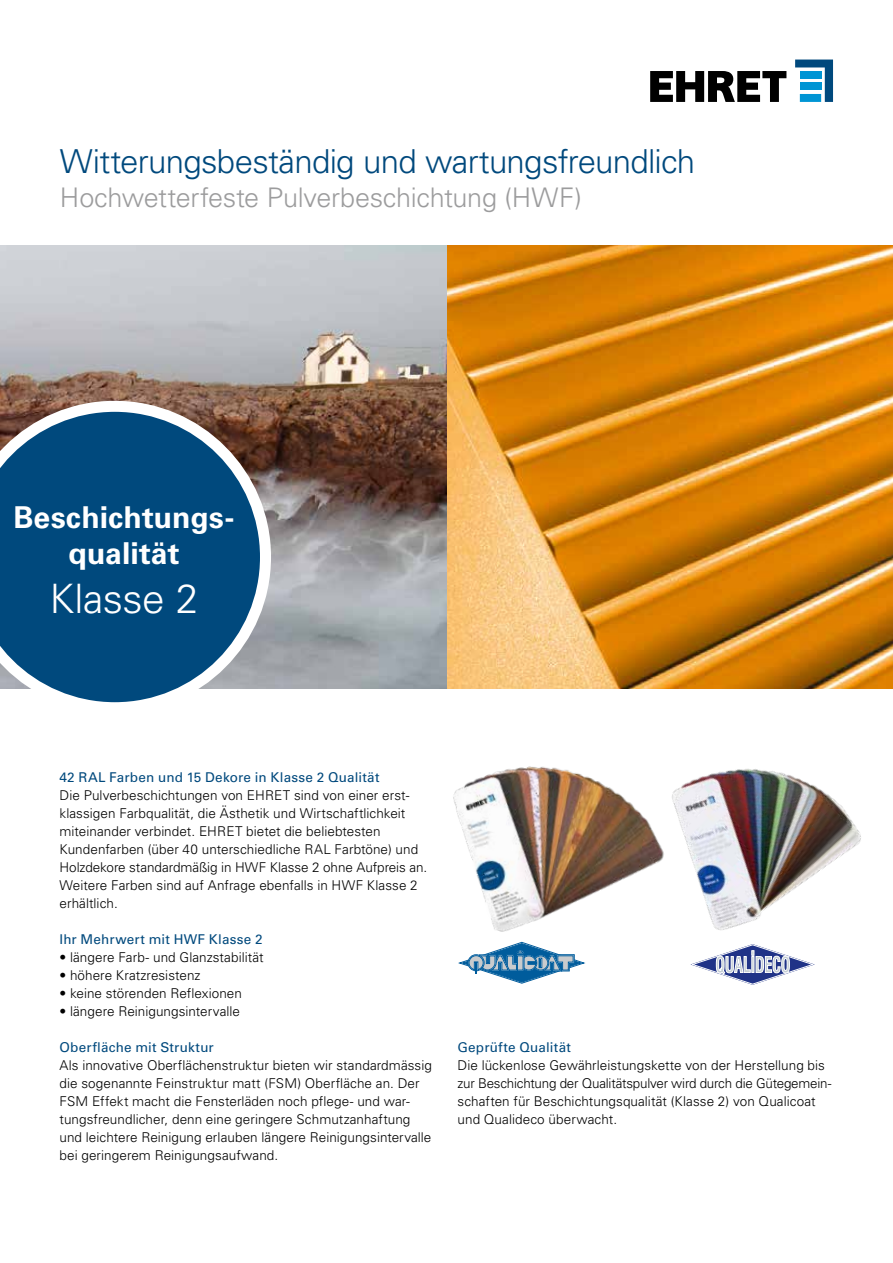
<style>
.page{position:relative;width:893px;height:1263px;background:#fff}
.page>*{position:absolute;margin:0;border:0;box-sizing:border-box;transform-origin:0 0}
.t1{font:300 40.5px "Univers LT Std";letter-spacing:-.01em;color:#fff}
.t2{font:300 33px "Univers LT Std";letter-spacing:-.025em;color:#00497d}
.t3{font:700 30.15px/36.2px "Univers LT Std";letter-spacing:.005em;color:#fff;text-align:center}
.t4{font:300 27px "Univers LT Std";letter-spacing:-.01em;color:#9c9c9d}
.t5{font:300 13.5px/18px "Univers LT Std";letter-spacing:.005em;color:#000}
.t6{font:13.5px "Univers LT Std";letter-spacing:.015em;color:#00497d}
</style>
<div class="page">
<img style="left:0;top:245px;width:893px;height:444px">
<svg style="left:650px;top:71px;width:136px;height:31px"></svg>
<svg style="left:795px;top:60px;width:38px;height:42px"></svg>
<div style="left:800px;top:71px;width:21px;height:8px;background:#0095d4"></div>
<div style="left:800px;top:82px;width:21px;height:8px;background:#0095d4"></div>
<div style="left:800px;top:94px;width:21px;height:8px;background:#0095d4"></div>
<img style="left:453px;top:766px;width:179px;height:166px">
<img style="left:632px;top:769px;width:229px;height:161px">
<svg style="left:459px;top:942px;width:127px;height:42px"></svg>
<svg style="left:690px;top:944px;width:125px;height:41px"></svg>
<svg style="left:0;top:401px;width:271px;height:302px;background:#2c6188"></svg>
<h2 class="t2" style="left:60px;top:141px;width:637px">Witterungsbeständig und wartungsfreundlich</h2>
<h3 class="t4" style="left:60px;top:181px;width:523px">Hochwetterfeste Pulverbeschichtung (HWF)</h3>
<h3 class="t3" style="left:14px;top:499px;width:222px">Beschichtungs&shy;qualität</h3>
<h1 class="t1" style="left:49px;top:574px;width:151px">Klasse 2</h1>
<p class="t6" style="left:60px;top:769px;width:321px">42 RAL Farben und 15 Dekore in Klasse 2 Qualität</p>
<p class="t5" style="left:60px;top:786px;width:369px">Die Pulverbeschichtungen von EHRET sind von einer erst&shy;klassigen Farbqualität, die Ästhetik und Wirtschaftlichkeit miteinander verbindet. EHRET bietet die beliebtesten Kundenfarben (über 40 unterschiedliche RAL Farbtöne) und Holzdekore standardmäßig in HWF Klasse 2 ohne Aufpreis an.<br>Weitere Farben sind auf Anfrage ebenfalls in HWF Klasse 2 erhältlich.</p>
<p class="t6" style="left:60px;top:931px;width:205px">Ihr Mehrwert mit HWF Klasse 2</p>
<p class="t5" style="left:60px;top:948px;width:206px">• längere Farb- und Glanzstabilität</p>
<p class="t5" style="left:60px;top:966px;width:142px">• höhere Kratzresistenz</p>
<p class="t5" style="left:60px;top:984px;width:184px">• keine störenden Reflexionen</p>
<p class="t5" style="left:60px;top:1002px;width:182px">• längere Reinigungsintervalle</p>
<p class="t6" style="left:60px;top:1039px;width:156px">Oberfläche mit Struktur</p>
<p class="t5" style="left:60px;top:1056px;width:374px">Als innovative Oberflächenstruktur bieten wir standardmässig die sogenannte Feinstruktur matt (FSM) Oberfläche an. Der FSM Effekt macht die Fensterläden noch pflege- und war&shy;tungsfreundlicher, denn eine geringere Schmutzanhaftung und leichtere Reinigung erlauben längere Reinigungsintervalle bei geringerem Reinigungsaufwand.</p>
<p class="t6" style="left:458px;top:1039px;width:115px">Geprüfte Qualität</p>
<p class="t5" style="left:458px;top:1056px;width:375px">Die lückenlose Gewährleistungskette von der Herstellung bis zur Beschichtung der Qualitätspulver wird durch die Gütegemein&shy;schaften für Beschichtungsqualität (Klasse 2) von Qualicoat und Qualideco überwacht.</p>
</div>
